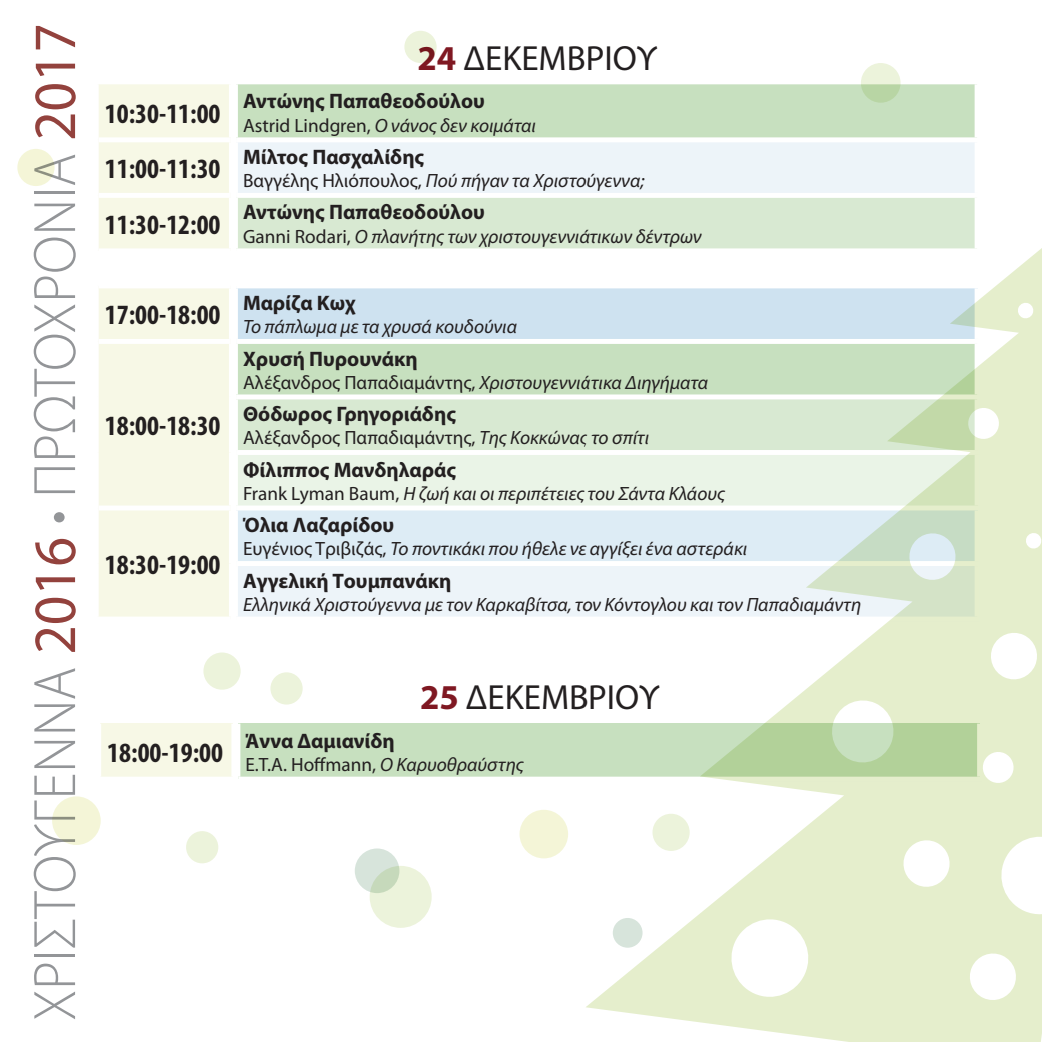
<style>
.page{position:relative;width:1042px;height:1042px;background:#fff}
.page>*{position:absolute;margin:0;border:0;box-sizing:border-box;transform-origin:0 0}
.t1{font:300 60.38px "Myriad Pro";color:#939598;scale:.95 1}
.t2{font:35px "Myriad Pro";color:#231f20}
.t3{font:700 condensed 28px "Myriad Pro";color:#231f20}
.t4{font:700 21px "Myriad Pro";color:#231f20}
.t5{font:italic 19.25px "Myriad Pro";color:#231f20}
.t6{font:19.25px "Myriad Pro";color:#231f20}
.s1{font-weight:400;color:#93423d}
.s2{font-weight:700;color:#7f1822}
.s3{font-style:normal}
.s4{font-style:italic}
</style>
<div class="page">
<div style="left:99px;top:84px;width:130px;height:532px;background:#f7f8e6"></div>
<div style="left:238px;top:84px;width:736px;height:53px;background:#c7e0bf"></div>
<div style="left:238px;top:142px;width:736px;height:474px;background:#edf4f9"></div>
<svg style="left:238px;top:198px;width:347px;height:252px;fill:#d8e9d2"></svg>
<div style="left:236px;top:286px;width:741px;height:55px;background:#cee2f0"></div>
<div style="left:236px;top:452px;width:741px;height:56px;background:#eaf4e7"></div>
<div style="left:236px;top:508px;width:741px;height:55px;background:#ddecf5"></div>
<hr style="left:234px;top:455px;width:4px;height:50px;background:#fff">
<div style="left:236px;top:450px;width:743px;height:5px;background:#fff"></div>
<div style="left:236px;top:193px;width:743px;height:5px;background:#fff"></div>
<div style="left:236px;top:394px;width:743px;height:5px;background:#fff"></div>
<hr style="left:234px;top:510px;width:4px;height:51px;background:#fff">
<div style="left:236px;top:505px;width:743px;height:5px;background:#fff"></div>
<div style="left:236px;top:561px;width:743px;height:5px;background:#fff"></div>
<div style="left:236px;top:248px;width:743px;height:5px;background:#fff"></div>
<hr style="left:234px;top:288px;width:4px;height:51px;background:#fff">
<div style="left:236px;top:283px;width:743px;height:5px;background:#fff"></div>
<div style="left:236px;top:339px;width:743px;height:5px;background:#fff"></div>
<div style="left:99px;top:137px;width:132px;height:5px;background:#fff"></div>
<div style="left:99px;top:193px;width:132px;height:5px;background:#fff"></div>
<div style="left:99px;top:248px;width:132px;height:5px;background:#fff"></div>
<div style="left:99px;top:283px;width:132px;height:5px;background:#fff"></div>
<div style="left:99px;top:339px;width:132px;height:5px;background:#fff"></div>
<div style="left:99px;top:505px;width:132px;height:5px;background:#fff"></div>
<div style="left:100px;top:723px;width:133px;height:56px;background:#f7f8e6"></div>
<div style="left:238px;top:723px;width:741px;height:56px;background:#c7e0bf"></div>
<hr style="left:237px;top:723px;width:3px;height:53px;background:#fff">
<hr style="left:99px;top:723px;width:2px;height:53px;background:#fff">
<hr style="left:231px;top:723px;width:4px;height:53px;background:#fff">
<div style="left:238px;top:776px;width:744px;height:5px;background:#fff"></div>
<div style="left:99px;top:776px;width:134px;height:5px;background:#fff"></div>
<svg style="left:585px;top:152px;width:457px;height:890px"></svg>
<div style="left:370px;top:866px;width:62px;height:62px;background:#ecf3db;border-radius:50%"></div>
<div style="left:613px;top:918px;width:29px;height:29px;background:#d7e4db;border-radius:50%"></div>
<div style="left:519px;top:810px;width:49px;height:48px;background:#f4f5d7;border-radius:50%"></div>
<div style="left:652px;top:814px;width:38px;height:37px;background:#ecf3db;border-radius:50%"></div>
<div style="left:17px;top:149px;width:38px;height:37px;background:#f4f5d7;border-radius:50%"></div>
<svg style="left:355px;top:848px;width:44px;height:45px;background:#d2e0d1"></svg>
<div style="left:404px;top:31px;width:33px;height:32px;background:#ecf3db;border-radius:50%"></div>
<svg style="left:861px;top:63px;width:39px;height:40px"></svg>
<div style="left:52px;top:796px;width:49px;height:49px;background:#f4f5d7;border-radius:50%"></div>
<div style="left:203px;top:652px;width:38px;height:38px;background:#ecf3db;border-radius:50%"></div>
<div style="left:186px;top:831px;width:32px;height:32px;background:#ecf3db;border-radius:50%"></div>
<div style="left:270px;top:672px;width:33px;height:32px;background:#ecf3db;border-radius:50%"></div>
<h1 class="t1" style="left:22px;top:1021px;width:1051px;rotate:-90deg">ΧΡΙΣΤΟΥΓΕΝΝΑ <span class="s1">2016</span> • ΠΡΩΤΟΧΡΟΝΙΑ <span class="s1">2017</span></h1>
<h3 class="t3" style="left:105px;top:96px;width:117px">10:30-11:00</h3>
<h3 class="t3" style="left:105px;top:151px;width:117px">11:00-11:30</h3>
<h3 class="t3" style="left:105px;top:207px;width:117px">11:30-12:00</h3>
<h3 class="t3" style="left:105px;top:297px;width:117px">17:00-18:00</h3>
<h3 class="t3" style="left:105px;top:408px;width:117px">18:00-18:30</h3>
<h3 class="t3" style="left:105px;top:547px;width:117px">18:30-19:00</h3>
<h2 class="t2" style="left:417px;top:37px;width:241px"><span class="s2">24</span> ΔΕΚΕΜΒΡΙΟΥ</h2>
<p class="t4" style="left:243px;top:88px;width:243px">Αντώνης Παπαθεοδούλου</p>
<p class="t5" style="left:243px;top:113px;width:294px"><span class="s3">Astrid Lindgren,</span> Ο νάνος δεν κοιμάται</p>
<p class="t4" style="left:243px;top:143px;width:183px">Μίλτος Πασχαλίδης</p>
<p class="t5" style="left:243px;top:169px;width:403px"><span class="s3">Βαγγέλης Ηλιόπουλος,</span> Πού πήγαν τα Χριστούγεννα;</p>
<p class="t4" style="left:243px;top:199px;width:243px">Αντώνης Παπαθεοδούλου</p>
<p class="t5" style="left:243px;top:224px;width:460px"><span class="s3">Ganni Rodari,</span> Ο πλανήτης των χριστουγεννιάτικων δέντρων</p>
<p class="t4" style="left:243px;top:289px;width:114px">Μαρίζα Κωχ</p>
<p class="t5" style="left:243px;top:315px;width:276px">Το πάπλωμα με τα χρυσά κουδούνια</p>
<p class="t4" style="left:243px;top:345px;width:176px">Χρυσή Πυρουνάκη</p>
<p class="t5" style="left:243px;top:370px;width:467px"><span class="s3">Αλέξανδρος Παπαδιαμάντης,</span> Χριστουγεννιάτικα Διηγήματα</p>
<p class="t4" style="left:243px;top:400px;width:214px">Θόδωρος Γρηγοριάδης</p>
<p class="t6" style="left:243px;top:426px;width:408px">Αλέξανδρος Παπαδιαμάντης, <span class="s4">Της Κοκκώνας το σπίτι</span></p>
<p class="t4" style="left:243px;top:456px;width:214px">Φίλιππος Μανδηλαράς</p>
<p class="t5" style="left:243px;top:481px;width:483px"><span class="s3">Frank Lyman Baum,</span> Η ζωή και οι περιπέτειες του Σάντα Κλάους</p>
<p class="t4" style="left:243px;top:511px;width:153px">Όλια Λαζαρίδου</p>
<p class="t5" style="left:243px;top:537px;width:506px"><span class="s3">Ευγένιος Τριβιζάς,</span> Το ποντικάκι που ήθελε νε αγγίξει ένα αστεράκι</p>
<p class="t4" style="left:243px;top:567px;width:210px">Αγγελική Τουμπανάκη</p>
<p class="t5" style="left:243px;top:592px;width:620px">Ελληνικά Χριστούγεννα με τον Καρκαβίτσα, τον Κόντογλου και τον Παπαδιαμάντη</p>
<h3 class="t3" style="left:107px;top:735px;width:117px">18:00-19:00</h3>
<h2 class="t2" style="left:420px;top:675px;width:241px"><span class="s2">25</span> ΔΕΚΕΜΒΡΙΟΥ</h2>
<p class="t4" style="left:245px;top:727px;width:151px">Άννα Δαμιανίδη</p>
<p class="t6" style="left:245px;top:752px;width:280px">Ε.Τ.Α. Hoffmann, <span class="s4">O Καρυοθραύστης</span></p>
</div>
